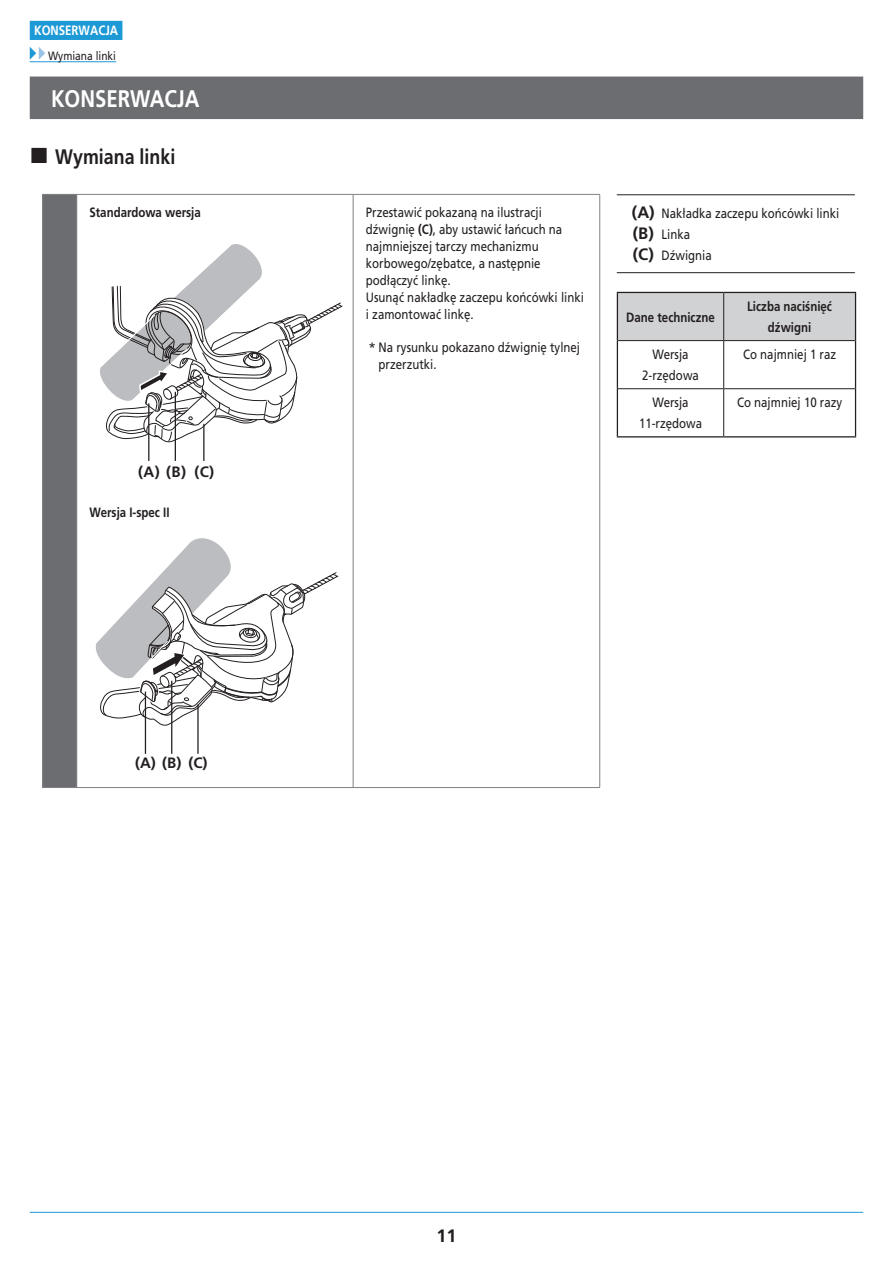
<style>
.page{position:relative;width:893px;height:1263px;background:#fff}
.page>*{position:absolute;margin:0;border:0;box-sizing:border-box;transform-origin:0 0}
.t1{font:700 24px "Frutiger LT Pro";color:#fff;scale:.85 1}
.t2{font:700 21px "Frutiger LT Pro";color:#231f20;scale:.85 1}
.t3{font:700 18px "Frutiger LT Pro";color:#231f20}
.t4{font:700 15px "Frutiger LT Pro";color:#231f20}
.t5{font:13.5px/16.8px "Frutiger LT Pro";color:#231f20;scale:.85 1}
.t6{font:700 13.5px/21px "Frutiger LT Pro";color:#231f20;text-align:center;scale:.85 1}
.t7{font:13.5px/16.8px "Frutiger LT Pro";color:#231f20}
.t8{font:700 13.5px "Frutiger LT Pro";color:#fff;scale:.85 1}
.t9{font:12px "Frutiger LT Pro";color:#231f20;scale:.85 1}
.s1{font-weight:700}
.s2{font-weight:700;font-size:16.5px}
</style>
<div class="page">
<hr style="left:30px;top:1212px;width:833px;height:1px;background:#1d99d6">
<div style="left:30px;top:21px;width:92px;height:19px;background:#1d99d6"></div>
<hr style="left:30px;top:61px;width:86px;height:1px;background:#1d99d6">
<svg style="left:30px;top:47px;width:15px;height:13px"></svg>
<div style="left:30px;top:77px;width:833px;height:42px;background:#6c6d70"></div>
<div style="left:43px;top:194px;width:34px;height:593px;background:#6c6d70"></div>
<hr style="left:43px;top:194px;width:34px;height:1px;background:#808285">
<hr style="left:42px;top:195px;width:1px;height:592px;background:#808285">
<hr style="left:77px;top:194px;width:276px;height:1px;background:#808285">
<hr style="left:76px;top:195px;width:1px;height:592px;background:#808285">
<hr style="left:353px;top:194px;width:247px;height:1px;background:#808285">
<hr style="left:353px;top:195px;width:1px;height:592px;background:#808285">
<hr style="left:599px;top:195px;width:1px;height:592px;background:#808285">
<hr style="left:43px;top:787px;width:34px;height:1px;background:#808285">
<hr style="left:77px;top:787px;width:276px;height:1px;background:#808285">
<hr style="left:353px;top:787px;width:247px;height:1px;background:#808285">
<svg style="left:100px;top:244px;width:243px;height:199px"></svg>
<hr style="left:148px;top:403px;width:1px;height:58px;background:#231f20">
<hr style="left:175px;top:392px;width:1px;height:69px;background:#231f20">
<hr style="left:203px;top:424px;width:1px;height:37px;background:#231f20">
<svg style="left:95px;top:538px;width:244px;height:207px"></svg>
<hr style="left:145px;top:692px;width:1px;height:62px;background:#231f20">
<hr style="left:171px;top:681px;width:1px;height:73px;background:#231f20">
<hr style="left:197px;top:704px;width:2px;height:50px;background:#231f20">
<hr style="left:617px;top:272px;width:238px;height:1px;background:#231f20">
<hr style="left:617px;top:194px;width:238px;height:1px;background:#231f20">
<div style="left:618px;top:293px;width:237px;height:47px;background:#d1d2d4"></div>
<hr style="left:723px;top:293px;width:1px;height:47px;background:#231f20">
<hr style="left:723px;top:341px;width:1px;height:47px;background:#231f20">
<hr style="left:723px;top:389px;width:1px;height:47px;background:#231f20">
<hr style="left:617px;top:292px;width:107px;height:1px;background:#231f20">
<hr style="left:617px;top:293px;width:1px;height:48px;background:#231f20">
<hr style="left:724px;top:292px;width:132px;height:1px;background:#231f20">
<hr style="left:855px;top:293px;width:1px;height:48px;background:#231f20">
<hr style="left:617px;top:341px;width:1px;height:48px;background:#231f20">
<hr style="left:855px;top:341px;width:1px;height:48px;background:#231f20">
<hr style="left:617px;top:389px;width:1px;height:47px;background:#231f20">
<hr style="left:855px;top:389px;width:1px;height:47px;background:#231f20">
<hr style="left:617px;top:436px;width:107px;height:1px;background:#231f20">
<hr style="left:724px;top:436px;width:132px;height:1px;background:#231f20">
<hr style="left:618px;top:340px;width:106px;height:1px;background:#231f20">
<hr style="left:724px;top:340px;width:131px;height:1px;background:#231f20">
<hr style="left:618px;top:388px;width:106px;height:1px;background:#231f20">
<hr style="left:724px;top:388px;width:131px;height:1px;background:#231f20">
<p class="t8" style="left:34px;top:22px;width:101px">KONSERWACJA</p>
<p class="t9" style="left:48px;top:48px;width:82px">Wymiana linki</p>
<h1 class="t1" style="left:51px;top:84px;width:176px">KONSERWACJA</h1>
<h2 class="t2" style="left:55px;top:144px;width:143px">Wymiana linki</h2>
<p class="t6" style="left:89px;top:202px;width:133px">Standardowa wersja</p>
<p class="t4" style="left:138px;top:462px;width:78px">(A) (B) (C)</p>
<p class="t6" style="left:89px;top:502px;width:96px">Wersja I-spec II</p>
<p class="t4" style="left:135px;top:754px;width:74px">(A) (B) (C)</p>
<p class="t5" style="left:366px;top:204px;width:258px">Przestawić pokazaną na ilustracji dźwignię <span class="s1">(C)</span>, aby ustawić łańcuch na najmniejszej tarczy mechanizmu korbowego/zębatce, a następnie podłączyć linkę.<br>Usunąć nakładkę zaczepu końcówki linki i zamontować linkę.</p>
<p class="t7" style="left:379px;top:339px;width:203px;text-indent:-10px">* Na rysunku pokazano dźwignię tylnej przerzutki.</p>
<p class="t5" style="left:632px;top:202px;width:246px;line-height:21.1px"><span class="s2">(A)</span> Nakładka zaczepu końcówki linki <span class="s2">(B)</span> Linka<br><span class="s2">(C)</span> Dźwignia</p>
<p class="t6" style="left:626px;top:306px;width:106px">Dane techniczne</p>
<p class="t6" style="left:747px;top:296px;width:101px">Liczba naciśnięć dźwigni</p>
<p class="t5" style="left:642px;top:344px;width:68px;line-height:21px;text-align:center">Wersja<br>2-rzędowa</p>
<p class="t5" style="left:743px;top:346px;width:111px">Co najmniej 1 raz</p>
<p class="t5" style="left:639px;top:392px;width:76px;line-height:21px;text-align:center">Wersja<br>11-rzędowa</p>
<p class="t5" style="left:737px;top:394px;width:125px">Co najmniej 10 razy</p>
<h3 class="t3" style="left:436px;top:1225px;width:22px">11</h3>
</div>
